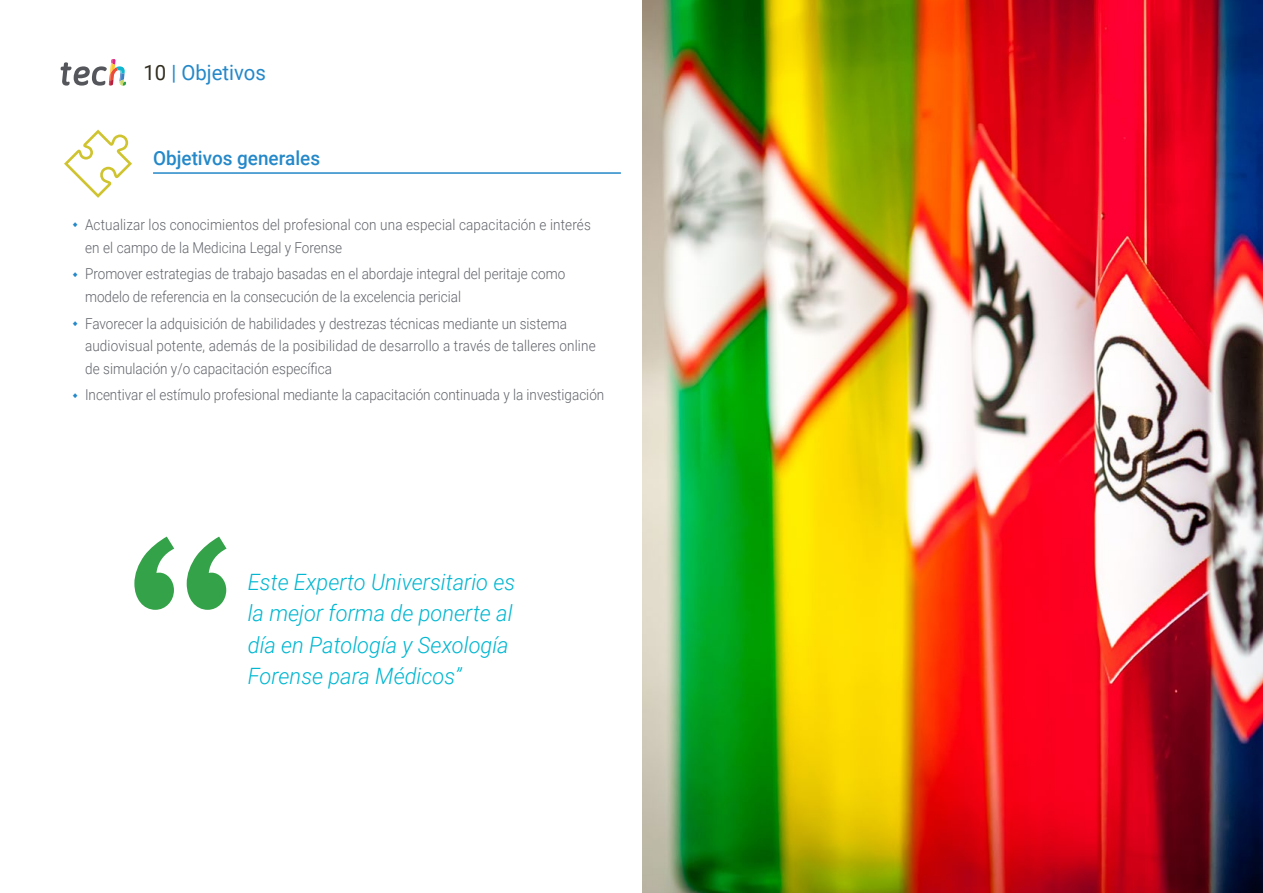
<style>
.page{position:relative;width:1263px;height:893px;background:#fff}
.page>*{position:absolute;margin:0;border:0;box-sizing:border-box;transform-origin:0 0}
.t1{font:italic 300 22.5px/31.5px "Roboto";color:#00b7d1}
.t2{font:21px "Roboto";color:#2488c9}
.t3{font:500 19.5px "Roboto";color:#2488c9}
.t4{font:300 15px/22.5px "Roboto";color:#61646a;scale:.9 1}
.s1{color:#312e20}
</style>
<div class="page">
<img style="left:642px;top:0;width:621px;height:893px">
<hr style="left:153px;top:173px;width:468px;height:1px;background:#2488c9">
<svg style="left:64px;top:130px;width:68px;height:68px"></svg>
<svg style="left:134px;top:537px;width:93px;height:73px"></svg>
<svg style="left:61px;top:59px;width:65px;height:27px"></svg>
<h2 class="t2" style="left:144px;top:57px;width:124px"><span class="s1">10</span> | Objetivos</h2>
<h3 class="t3" style="left:153px;top:144px;width:169px">Objetivos generales</h3>
<p class="t4" style="left:85px;top:213px;width:563px">Actualizar los conocimientos del profesional con una especial capacitación e interés en el campo de la Medicina Legal y Forense</p>
<p class="t4" style="left:85px;top:262px;width:535px">Promover estrategias de trabajo basadas en el abordaje integral del peritaje como modelo de referencia en la consecución de la excelencia pericial</p>
<p class="t4" style="left:85px;top:311px;width:569px">Favorecer la adquisición de habilidades y destrezas técnicas mediante un sistema audiovisual potente, además de la posibilidad de desarrollo a través de talleres online de simulación y/o capacitación específica</p>
<p class="t4" style="left:85px;top:383px;width:578px">Incentivar el estímulo profesional mediante la capacitación continuada y la investigación</p>
<h1 class="t1" style="left:248px;top:565px;width:269px">Este Experto Universitario es la mejor forma de ponerte al día en Patología y Sexología<br>Forense para Médicos”</h1>
</div>
